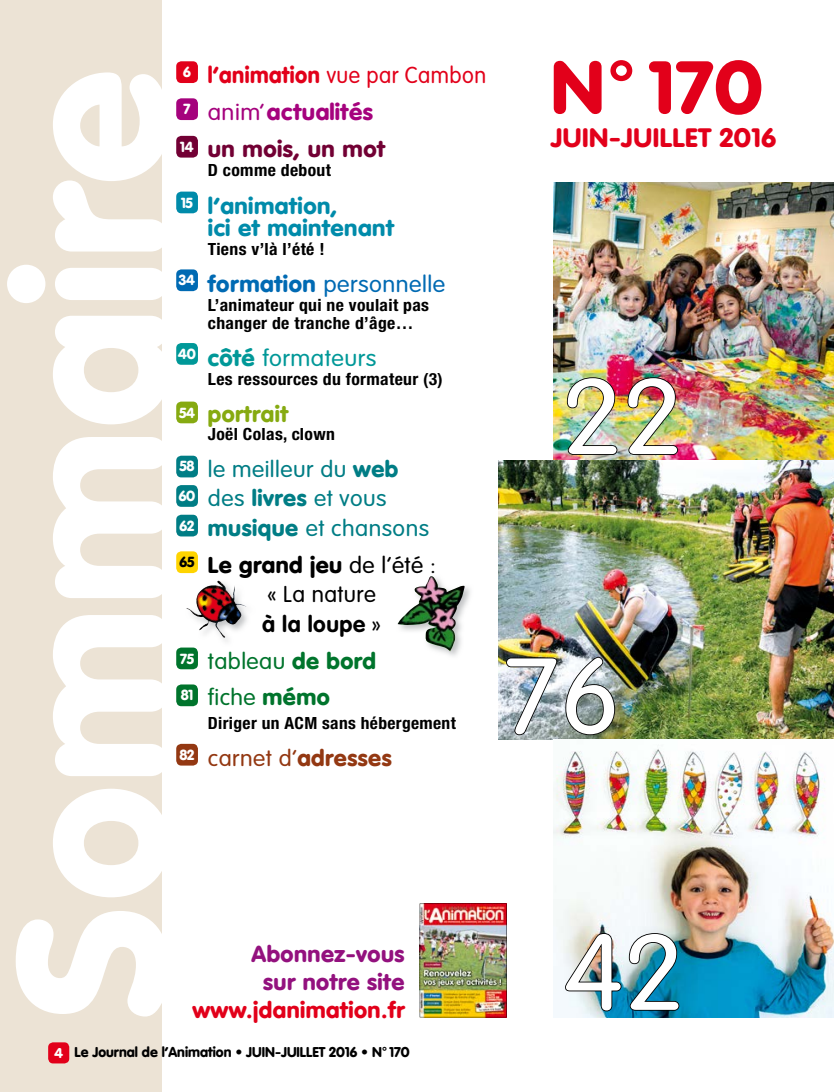
<style>
.page{position:relative;width:834px;height:1092px;background:#fff}
.page>*{position:absolute;margin:0;border:0;box-sizing:border-box;transform-origin:0 0}
.t1{font:900 206.33px "VAG Rounded";letter-spacing:.01em;color:#fff}
.t2{font:300 105.7px "VAG Rounded";color:#fff;scale:1.05 1}
.t3{font:900 73.5px "VAG Rounded";color:#e2001a;scale:1.04 1}
.t4{font:900 26.25px "VAG Rounded";letter-spacing:.02em;color:#e2001a;scale:1.04 1}
.t5{font:300 22.75px/37.3px "VAG Rounded";letter-spacing:.02em;color:#e2001a;scale:.96 1}
.t6{font:900 22.75px/22.8px "VAG Rounded";letter-spacing:.02em;color:#008baa;scale:1.05 1}
.t7{font:300 22.75px "VAG Rounded";letter-spacing:.02em;color:#006ab3;scale:1.05 1}
.t8{font:300 22.75px "VAG Rounded";letter-spacing:.02em;color:#009898;scale:1.05 1}
.t9{font:300 22.57px/29.4px "VAG Rounded";letter-spacing:.02em;color:#007d85;scale:1.04 1}
.t10{font:300 22.57px/29.4px "VAG Rounded";letter-spacing:.02em;color:#000;text-align:center;scale:1.04 1}
.t11{font:900 22.57px/28px "VAG Rounded";letter-spacing:.02em;color:#93117e;text-align:center;scale:1.04 1}
.t12{font:300 22.57px/36.9px "VAG Rounded";letter-spacing:.02em;color:#00742c;scale:1.04 1}
.t13{font:900 22.57px "VAG Rounded";letter-spacing:.02em;color:#e2001a;scale:1.04 1}
.t14{font:300 22.57px "VAG Rounded";letter-spacing:.02em;color:#933812;scale:1.04 1}
.t15{font:900 22.57px "VAG Rounded";letter-spacing:.02em;color:#86aa11;scale:1.04 1}
.t16{font:700 condensed 16.8px/18.6px "Helvetica Neue";letter-spacing:.02em;color:#000;scale:1.05 1}
.t17{font:700 condensed 16.8px "Helvetica Neue";letter-spacing:.02em;color:#000;scale:1.04 1}
.t18{font:900 14.35px/29.8px "VAG Rounded";letter-spacing:-.02em;color:#fff;text-align:justify}
.t19{font:900 14.35px "VAG Rounded";color:#000}
.t20{font:900 14px "VAG Rounded";color:#000}
.s1{font-weight:900}
.s2{color:#a5027d}
.s3{font-weight:900;color:#a5027d}
.s4{font-weight:900;color:#720034}
.s5{font-weight:700}
.s6{color:#fff}
</style>
<div class="page">
<div style="left:0;top:0;width:161px;height:1091px;background:#ece3d5"></div>
<hr style="left:833px;top:182px;width:1px;height:282px;background:#006b82">
<hr style="left:833px;top:461px;width:1px;height:278px;background:#00742c">
<img style="left:554px;top:182px;width:279px;height:279px">
<img style="left:498px;top:461px;width:335px;height:278px">
<img style="left:505px;top:656px;width:53px;height:80px">
<img style="left:564px;top:656px;width:52px;height:80px">
<img style="left:566px;top:376px;width:52px;height:80px">
<img style="left:626px;top:376px;width:52px;height:80px">
<div style="left:176px;top:61px;width:22px;height:22px;background:#e2001a;border-radius:5px"></div>
<div style="left:176px;top:98px;width:22px;height:22px;background:#a5027d;border-radius:5px"></div>
<div style="left:176px;top:136px;width:22px;height:22px;background:#720034;border-radius:5px"></div>
<div style="left:176px;top:191px;width:22px;height:22px;background:#008baa;border-radius:5px"></div>
<div style="left:176px;top:401px;width:22px;height:22px;background:#86aa11;border-radius:5px"></div>
<div style="left:176px;top:343px;width:22px;height:22px;background:#009898;border-radius:5px"></div>
<div style="left:176px;top:269px;width:22px;height:22px;background:#006ab3;border-radius:5px"></div>
<div style="left:176px;top:455px;width:22px;height:22px;background:#007d85;border-radius:5px"></div>
<div style="left:176px;top:485px;width:22px;height:22px;background:#007d85;border-radius:5px"></div>
<div style="left:176px;top:514px;width:22px;height:22px;background:#007d85;border-radius:5px"></div>
<div style="left:176px;top:551px;width:22px;height:22px;background:#ffd400;border-radius:5px"></div>
<div style="left:176px;top:647px;width:22px;height:22px;background:#00742c;border-radius:5px"></div>
<div style="left:176px;top:684px;width:22px;height:22px;background:#00742c;border-radius:5px"></div>
<div style="left:176px;top:743px;width:22px;height:22px;background:#933812;border-radius:5px"></div>
<div style="left:48px;top:1042px;width:21px;height:21px;background:#e2001a;border-radius:5px"></div>
<img style="left:554px;top:749px;width:279px;height:268px">
<img style="left:564px;top:932px;width:58px;height:80px">
<svg style="left:628px;top:932px;width:52px;height:79px"></svg>
<img style="left:419px;top:903px;width:87px;height:114px">
<img style="left:439px;top:585px;width:31px;height:71px">
<img style="left:397px;top:576px;width:67px;height:75px">
<img style="left:186px;top:580px;width:61px;height:59px">
<h1 class="t1" style="left:-31px;top:1017px;width:949px;rotate:-90deg">Sommaire</h1>
<p class="t18" style="left:183px;top:58px;width:9px">6</p>
<p class="t18" style="left:183px;top:95px;width:8px">7</p>
<p class="t18" style="left:180px;top:132px;width:15px">14</p>
<p class="t18" style="left:181px;top:188px;width:13px">15</p>
<p class="t18" style="left:179px;top:266px;width:18px">34</p>
<p class="t18" style="left:178px;top:339px;width:19px">40</p>
<p class="t18" style="left:179px;top:398px;width:17px">54</p>
<p class="t18" style="left:179px;top:451px;width:18px">58<br>60<br>62</p>
<p class="t19" style="left:179px;top:553px;width:16px">65</p>
<p class="t18" style="left:180px;top:644px;width:15px">75</p>
<p class="t18" style="left:181px;top:681px;width:14px">81</p>
<p class="t18" style="left:179px;top:740px;width:16px">82</p>
<h3 class="t5" style="left:208px;top:57px;width:291px"><span class="s1">l’animation</span> vue par Cambon <span class="s2">anim’</span> <span class="s3">actualités<br></span><span class="s4">un mois, un mot</span></h3>
<p class="t16" style="left:208px;top:160px;width:119px">D comme debout</p>
<h3 class="t6" style="left:208px;top:195px;width:179px">l’animation,<br>ici et maintenant</h3>
<p class="t16" style="left:208px;top:239px;width:113px">Tiens v’là l’été !</p>
<h3 class="t7" style="left:208px;top:271px;width:227px"><span class="s1">formation</span> personnelle</h3>
<p class="t16" style="left:208px;top:295px;width:212px">L’animateur qui ne voulait pas changer de tranche d’âge…</p>
<h3 class="t8" style="left:208px;top:345px;width:162px"><span class="s1">côté</span> formateurs</h3>
<p class="t16" style="left:208px;top:369px;width:225px">Les ressources du formateur (3)</p>
<h3 class="t15" style="left:208px;top:400px;width:79px">portrait</h3>
<p class="t16" style="left:208px;top:424px;width:122px">Joël Colas, clown</p>
<h3 class="t9" style="left:208px;top:455px;width:214px">le meilleur du <span class="s1">web </span>des <span class="s1">livres</span> et vous <span class="s1">musique</span> et chansons</h3>
<h3 class="t10" style="left:208px;top:551px;width:221px"><span class="s1">Le grand jeu</span> de l’été : « La nature<br><span class="s5">à la loupe</span> »</h3>
<h3 class="t12" style="left:208px;top:643px;width:163px">tableau <span class="s1">de bord </span>fiche <span class="s1">mémo</span></h3>
<p class="t17" style="left:208px;top:712px;width:240px">Diriger un ACM sans hébergement</p>
<h3 class="t14" style="left:208px;top:744px;width:178px">carnet d’<span class="s1">adresses</span></h3>
<h3 class="t11" style="left:251px;top:940px;width:149px">Abonnez-vous sur notre site</h3>
<h3 class="t13" style="left:192px;top:995px;width:205px">www.jdanimation.fr</h3>
<p class="t20" style="left:55px;top:1043px;width:356px"><span class="s6">4</span> Le Journal de l’Animation • JUIN-JUILLET 2016 • N° 170</p>
<h3 class="t3" style="left:550px;top:43px;width:205px">N° 170</h3>
<h3 class="t4" style="left:550px;top:122px;width:218px">JUIN-JUILLET 2016</h3>
<h2 class="t2" style="left:562px;top:356px;width:116px">22</h2>
<h2 class="t2" style="left:504px;top:636px;width:112px">76</h2>
<h2 class="t2" style="left:564px;top:912px;width:115px">42</h2>
</div>
